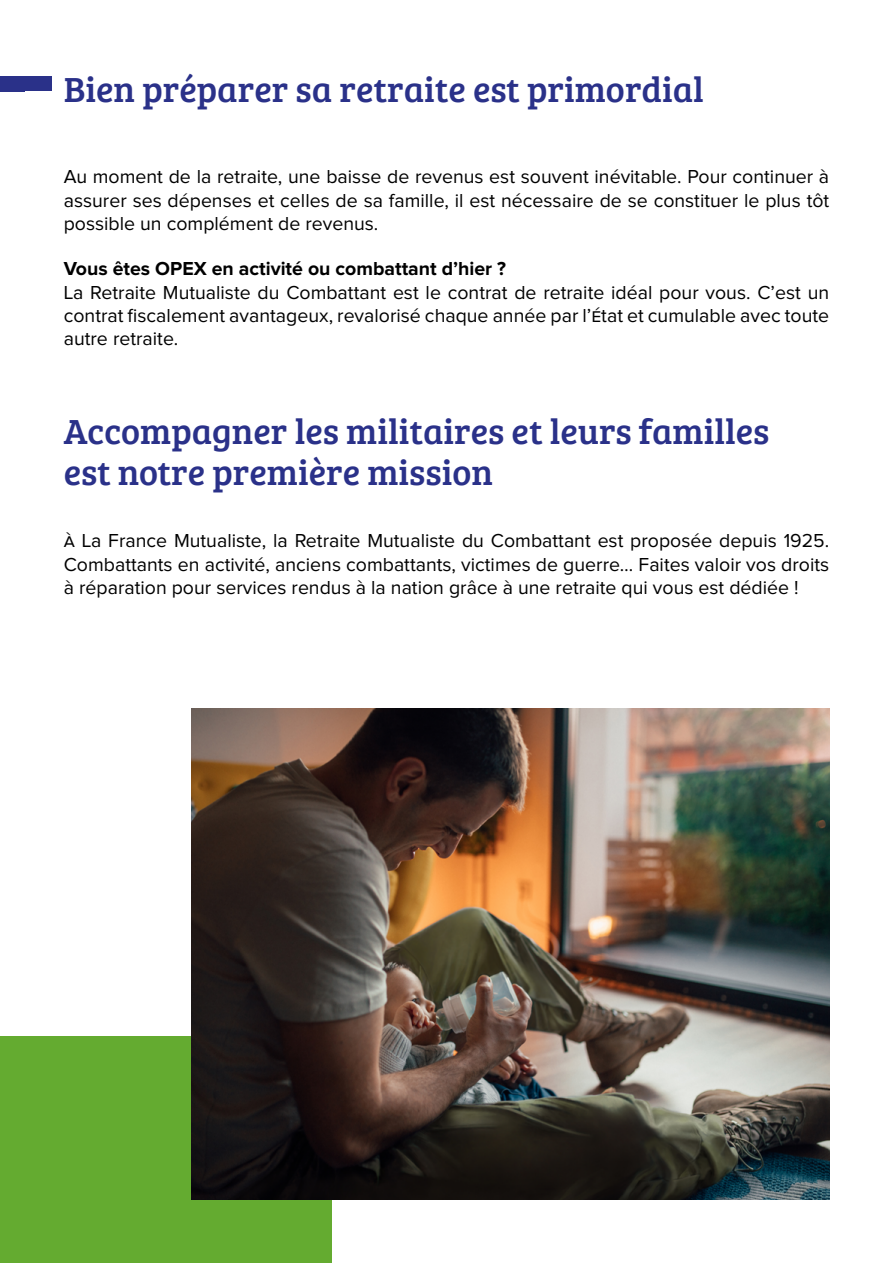
<style>
.page{position:relative;width:893px;height:1263px;background:#fff}
.page>*{position:absolute;margin:0;border:0;box-sizing:border-box;transform-origin:0 0}
.t1{font:36px/40.5px "Bree Serif";color:#2a3189}
.t2{font:19.5px/23.4px "Proxima Nova";color:#000;text-align:justify}
.t3{font:700 19.5px "Proxima Nova";color:#000}
</style>
<div class="page">
<div style="left:0;top:1036px;width:332px;height:227px;background:#64ab30"></div>
<img style="left:191px;top:708px;width:638px;height:491px">
<div style="left:0;top:76px;width:51px;height:15px;background:#2a3189"></div>
<div style="left:0;top:77px;width:24px;height:15px;background:#2a3189"></div>
<h1 class="t1" style="left:64px;top:67px;width:642px">Bien préparer sa retraite est primordial</h1>
<p class="t2" style="left:64px;top:166px;width:767px">Au moment de la retraite, une baisse de revenus est souvent inévitable. Pour continuer à assurer ses dépenses et celles de sa famille, il est nécessaire de se constituer le plus tôt possible un complément de revenus.</p>
<p class="t3" style="left:64px;top:260px;width:444px">Vous êtes OPEX en activité ou combattant d’hier ?</p>
<p class="t2" style="left:64px;top:281px;width:767px">La Retraite Mutualiste du Combattant est le contrat de retraite idéal pour vous. C’est un contrat fiscalement avantageux, revalorisé chaque année par l’État et cumulable avec toute autre retraite.</p>
<h1 class="t1" style="left:64px;top:410px;width:707px">Accompagner les militaires et leurs familles est notre première mission</h1>
<p class="t2" style="left:64px;top:530px;width:767px">À La France Mutualiste, la Retraite Mutualiste du Combattant est proposée depuis 1925.<br>Combattants en activité, anciens combattants, victimes de guerre… Faites valoir vos droits à réparation pour services rendus à la nation grâce à une retraite qui vous est dédiée !</p>
</div>
